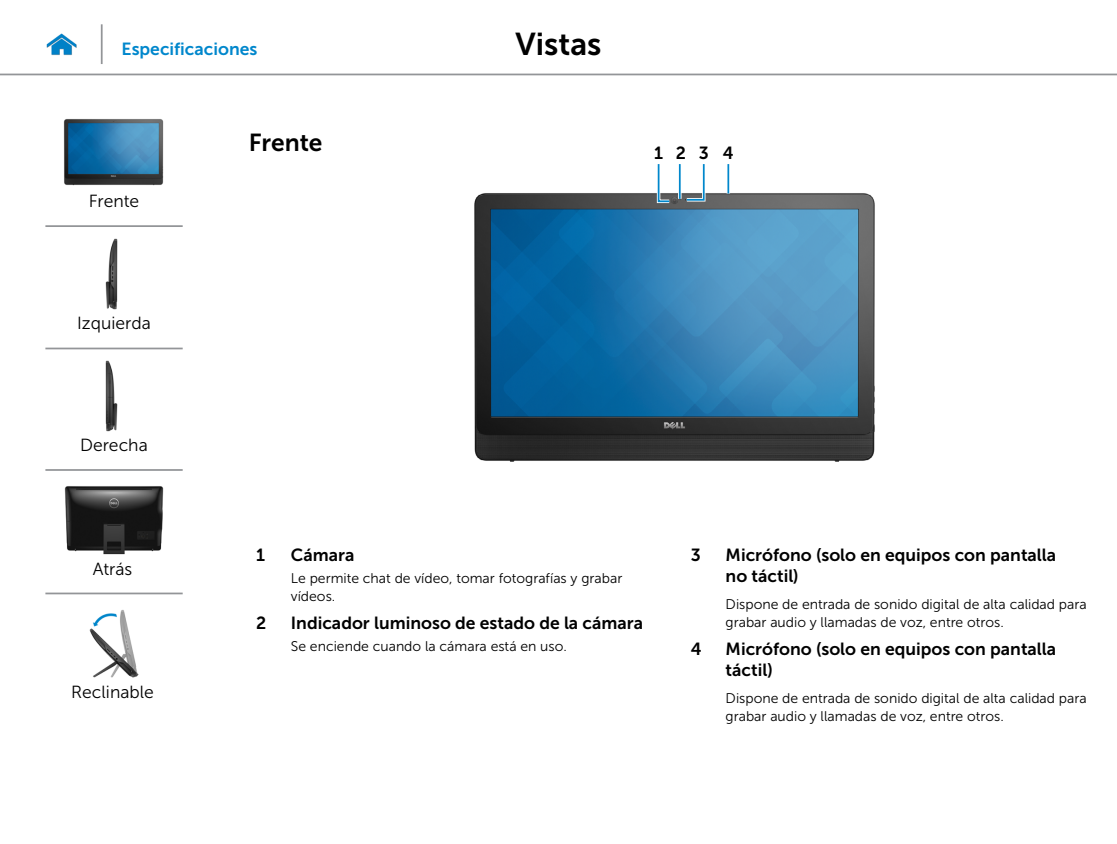
<style>
.page{position:relative;width:1117px;height:844px;background:#fff}
.page>*{position:absolute;margin:0;border:0;box-sizing:border-box;transform-origin:0 0}
.t1{font:31.5px "Museo Sans For Dell 700";color:#000}
.Head2{font:24.5px "Museo Sans For Dell 700";color:#000}
.Callout_Head{font:17.5px/21px "Museo Sans For Dell 700";color:#000}
.t2{font:17.5px "Museo Sans For Dell 300";color:#000}
.Hyperlink{font:17.5px "Museo Sans For Dell 700";color:#0087cc}
.Callout-L{font:17.5px "Museo Sans For Dell 700";color:#000}
.Callout_Head-2{font:14px/17.5px "Museo Sans For Dell 300";color:#000}
.Callout_description{font:14px/17.5px "Museo Sans For Dell 300";color:#000}
</style>
<div class="page">
<hr style="left:0;top:74px;width:1116px;height:1px;background:#939598">
<img style="left:46px;top:33px;width:31px;height:23px">
<img style="left:474px;top:193px;width:401px;height:269px">
<svg style="left:683px;top:164px;width:24px;height:39px"></svg>
<svg style="left:655px;top:164px;width:17px;height:41px"></svg>
<svg style="left:729px;top:164px;width:1px;height:29px"></svg>
<hr style="left:727px;top:164px;width:2px;height:29px;background:#0087cc">
<hr style="left:678px;top:164px;width:3px;height:35px;background:#fff">
<hr style="left:678px;top:164px;width:2px;height:35px;background:#0087cc">
<hr style="left:101px;top:24px;width:2px;height:40px;background:#939598">
<img style="left:64px;top:119px;width:99px;height:66px">
<img style="left:106px;top:238px;width:12px;height:71px">
<img style="left:106px;top:361px;width:12px;height:70px">
<img style="left:64px;top:486px;width:100px;height:68px">
<img style="left:90px;top:610px;width:48px;height:67px">
<hr style="left:45px;top:225px;width:138px;height:2px;background:#939598">
<hr style="left:45px;top:347px;width:138px;height:2px;background:#939598">
<hr style="left:45px;top:469px;width:138px;height:1px;background:#939598">
<hr style="left:45px;top:592px;width:138px;height:2px;background:#939598">
<p class="Hyperlink" style="left:122px;top:39px;width:137px">Especificaciones</p>
<h1 class="t1" style="left:515px;top:26px;width:87px">Vistas</h1>
<p class="t2" style="left:89px;top:191px;width:52px">Frente</p>
<p class="Head2" style="left:249px;top:128px;width:75px">Frente</p>
<p class="Callout-L" style="left:654px;top:143px;width:10px">1</p>
<p class="Callout-L" style="left:675px;top:143px;width:12px">2</p>
<p class="Callout-L" style="left:698px;top:143px;width:12px">3</p>
<p class="Callout-L" style="left:722px;top:143px;width:12px">4</p>
<p class="t2" style="left:77px;top:313px;width:75px">Izquierda</p>
<p class="t2" style="left:80px;top:436px;width:69px">Derecha</p>
<p class="t2" style="left:93px;top:559px;width:41px">Atrás</p>
<p class="t2" style="left:71px;top:682px;width:84px">Reclinable</p>
<p class="Callout_Head" style="left:256px;top:544px;width:10px">1</p>
<p class="Callout_Head" style="left:291px;top:544px;width:65px">Cámara</p>
<p class="Callout_description" style="left:291px;top:569px;width:333px">Le permite chat de vídeo, tomar fotografías y grabar vídeos.</p>
<p class="Callout_Head" style="left:256px;top:612px;width:12px">2</p>
<p class="Callout_Head" style="left:291px;top:612px;width:353px">Indicador luminoso de estado de la cámara</p>
<p class="Callout_description" style="left:291px;top:637px;width:277px">Se enciende cuando la cámara está en uso.</p>
<p class="Callout_Head" style="left:690px;top:544px;width:12px">3</p>
<p class="Callout_Head" style="left:725px;top:544px;width:332px">Micrófono (solo en equipos con pantalla no táctil)</p>
<p class="Callout_Head-2" style="left:725px;top:595px;width:362px">Dispone de entrada de sonido digital de alta calidad para grabar audio y llamadas de voz, entre otros.</p>
<p class="Callout_Head" style="left:690px;top:638px;width:12px">4</p>
<p class="Callout_Head" style="left:725px;top:638px;width:332px">Micrófono (solo en equipos con pantalla táctil)</p>
<p class="Callout_Head-2" style="left:725px;top:689px;width:362px">Dispone de entrada de sonido digital de alta calidad para grabar audio y llamadas de voz, entre otros.</p>
</div>
